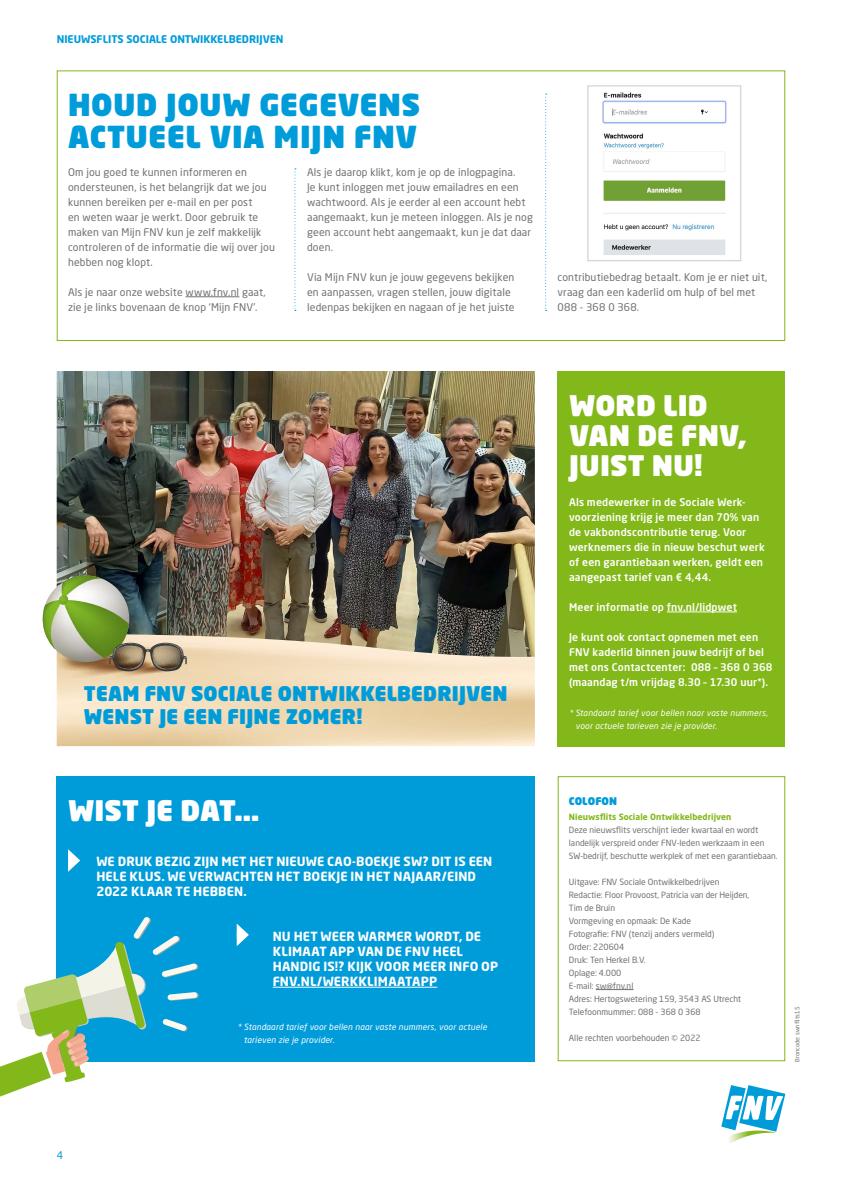
<style>
.page{position:relative;width:842px;height:1191px;background:#fff}
.page>*{position:absolute;margin:0;border:0;box-sizing:border-box;transform-origin:0 0}
.t1{font:900 30px/32px "Neo Sans Pro";letter-spacing:.015em;color:#009cda}
.t2{font:900 28px/30px "Neo Sans Pro";color:#fff}
.t3{font:900 20px/22.5px "Neo Sans Pro";letter-spacing:.005em;color:#009cda}
.t4{font:700 12.5px/15px "Neo Sans Pro";letter-spacing:.01em;color:#fff}
.t5{font:10.5px/15px "Neo Sans Pro";letter-spacing:.01em;color:#707172}
.t6{font:500 10.5px/15px "Neo Sans Pro";letter-spacing:.015em;color:#fff}
.t7{font:700 10.5px "Neo Sans Pro";color:#009cda}
.t8{font:900 10.5px "Neo Sans Pro";letter-spacing:.005em;color:#009cda}
.t9{font:10.5px "Neo Sans Pro";color:#009cda}
.t10{font:8.5px/13px "Neo Sans Pro";color:#707172}
.t11{font:italic 8.5px/13px "Neo Sans Pro";letter-spacing:.02em;color:#fff}
.t12{font:italic 8.5px/13px "Neo Sans W1 G";letter-spacing:.02em;color:#fff}
.t13{font:700 8.5px "Neo Sans Pro";letter-spacing:.01em;color:#83b81a}
.t14{font:6px "Neo Sans Pro";color:#707172}
.s1{font-size:9.3px}
.s2{font-size:5.9px}
</style>
<div class="page">
<img style="left:57px;top:371px;width:478px;height:263px">
<div style="left:57px;top:70px;width:728px;height:271px;border:1px solid #83b81a"></div>
<svg style="left:721px;top:1085px;width:65px;height:59px"></svg>
<div style="left:558px;top:776px;width:227px;height:285px;background:#fff;border:1px solid #83b81a"></div>
<hr style="left:596px;top:989px;width:37px;height:1px;background:#707172">
<hr style="left:186px;top:296px;width:53px;height:1px;background:#707172">
<svg style="left:294px;top:168px;width:2px;height:143px"></svg>
<svg style="left:545px;top:94px;width:2px;height:217px"></svg>
<div style="left:558px;top:371px;width:227px;height:375px;background:#83b81a"></div>
<hr style="left:667px;top:611px;width:70px;height:1px;background:#fff">
<div style="left:57px;top:776px;width:478px;height:285px;background:#009cda"></div>
<hr style="left:273px;top:986px;width:164px;height:1px;background:#fff">
<svg style="left:68px;top:849px;width:12px;height:23px"></svg>
<svg style="left:237px;top:924px;width:12px;height:22px"></svg>
<svg style="left:0;top:916px;width:199px;height:180px"></svg>
<img style="left:602px;top:92px;width:125px;height:163px">
<div style="left:588px;top:86px;width:153px;height:175px;border:1px solid #c9cbcc"></div>
<svg style="left:57px;top:634px;width:478px;height:112px;background:#e6d1af"></svg>
<img style="left:42px;top:575px;width:145px;height:103px">
<p class="t7" style="left:57px;top:33px;width:228px">NIEUWSFLITS SOCIALE ONTWIKKELBEDRIJVEN</p>
<h1 class="t1" style="left:68px;top:88px;width:354px">HOUD JOUW GEGEVENS<br>ACTUEEL VIA MIJN FNV</h1>
<p class="t5" style="left:68px;top:164px;width:208px">Om jou goed te kunnen informeren en ondersteunen, is het belangrijk dat we jou kunnen bereiken per e-mail en per post<br>en weten waar je werkt. Door gebruik te maken van Mijn FNV kun je zelf makkelijk controleren of de informatie die wij over jou hebben nog klopt.</p>
<p class="t5" style="left:68px;top:284px;width:199px">Als je naar onze website www.fnv.nl gaat, zie je links bovenaan de knop ‘Mijn FNV’.</p>
<p class="t5" style="left:307px;top:164px;width:227px">Als je daarop klikt, kom je op de inlogpagina.<br>Je kunt inloggen met jouw emailadres en een wachtwoord. Als je eerder al een account hebt aangemaakt, kun je meteen inloggen. Als je nog geen account hebt aangemaakt, kun je dat daar doen.</p>
<p class="t5" style="left:307px;top:269px;width:209px">Via Mijn FNV kun je jouw gegevens bekijken en aanpassen, vragen stellen, jouw digitale ledenpas bekijken en nagaan of je het juiste</p>
<p class="t5" style="left:558px;top:269px;width:211px">contributiebedrag betaalt. Kom je er niet uit, vraag dan een kaderlid om hulp of bel met<br>088 - 368 0 368.</p>
<h3 class="t3" style="left:84px;top:682px;width:425px">TEAM FNV SOCIALE ONTWIKKELBEDRIJVEN<br>WENST JE EEN FIJNE ZOMER!</h3>
<h2 class="t2" style="left:68px;top:794px;width:193px">WIST JE DAT…</h2>
<p class="t4" style="left:96px;top:853px;width:397px">WE DRUK BEZIG ZIJN MET HET NIEUWE CAO-BOEKJE SW? DIT IS EEN<br>HELE KLUS. WE VERWACHTEN HET BOEKJE IN HET NAJAAR/EIND<br>2022 KLAAR TE HEBBEN.</p>
<p class="t4" style="left:273px;top:928px;width:227px">NU HET WEER WARMER WORDT, DE<br>KLIMAAT APP VAN DE FNV HEEL<br>HANDIG IS!? KIJK VOOR MEER INFO OP<br>FNV.NL/WERKKLIMAATAPP</p>
<p class="t12" style="left:244px;top:1019px;width:245px;text-indent:-6px">* Standaard tarief voor bellen naar vaste nummers, voor actuele tarieven zie je provider.</p>
<h2 class="t2" style="left:569px;top:389px;width:179px">WORD LID<br>VAN DE FNV,<br>JUIST NU!</h2>
<p class="t6" style="left:569px;top:494px;width:197px">Als medewerker in de Sociale Werk&shy;voorziening krijg je meer dan 70% van de vakbondscontributie terug. Voor werknemers die in nieuw beschut werk of een garantiebaan werken, geldt een aangepast tarief van € 4,44.</p>
<p class="t6" style="left:569px;top:599px;width:169px">Meer informatie op fnv.nl/lidpwet</p>
<p class="t6" style="left:569px;top:629px;width:205px">Je kunt ook contact opnemen met een FNV kaderlid binnen jouw bedrijf of bel met ons Contactcenter: 088 – 368 0 368 (maandag t/m vrijdag 8.30 – 17.30 uur<span class="s1">*</span>).</p>
<p class="t11" style="left:575px;top:706px;width:194px;text-indent:-6px">* Standaard tarief voor bellen naar vaste nummers, voor actuele tarieven zie je provider.</p>
<p class="t8" style="left:569px;top:794px;width:50px">COLOFON</p>
<p class="t13" style="left:569px;top:811px;width:164px">Nieuwsflits Sociale Ontwikkelbedrijven</p>
<p class="t10" style="left:569px;top:823px;width:210px">Deze nieuwsflits verschijnt ieder kwartaal en wordt landelijk verspreid onder FNV-leden werkzaam in een<br>SW-bedrijf, beschutte werkplek of met een garantiebaan.</p>
<p class="t10" style="left:569px;top:875px;width:182px">Uitgave: FNV Sociale Ontwikkelbedrijven<br>Redactie: Floor Provoost, Patricia van der Heijden,<br>Tim de Bruin<br>Vormgeving en opmaak: De Kade<br>Fotografie: FNV (tenzij anders vermeld)<br>Order: 220604<br>Druk: Ten Herkel B.V.<br>Oplage: 4.000<br>E-mail: sw@fnv.nl<br>Adres: Hertogswetering 159, 3543 AS Utrecht<br>Telefoonmummer: 088 - 368 0 368</p>
<p class="t10" style="left:569px;top:1031px;width:133px">Alle rechten voorbehouden © 2022</p>
<p class="t14" style="left:794px;top:1061px;width:57px;rotate:-90deg"><span class="s2">Broncode:</span> swnflits15</p>
<p class="t9" style="left:57px;top:1149px;width:8px">4</p>
</div>
